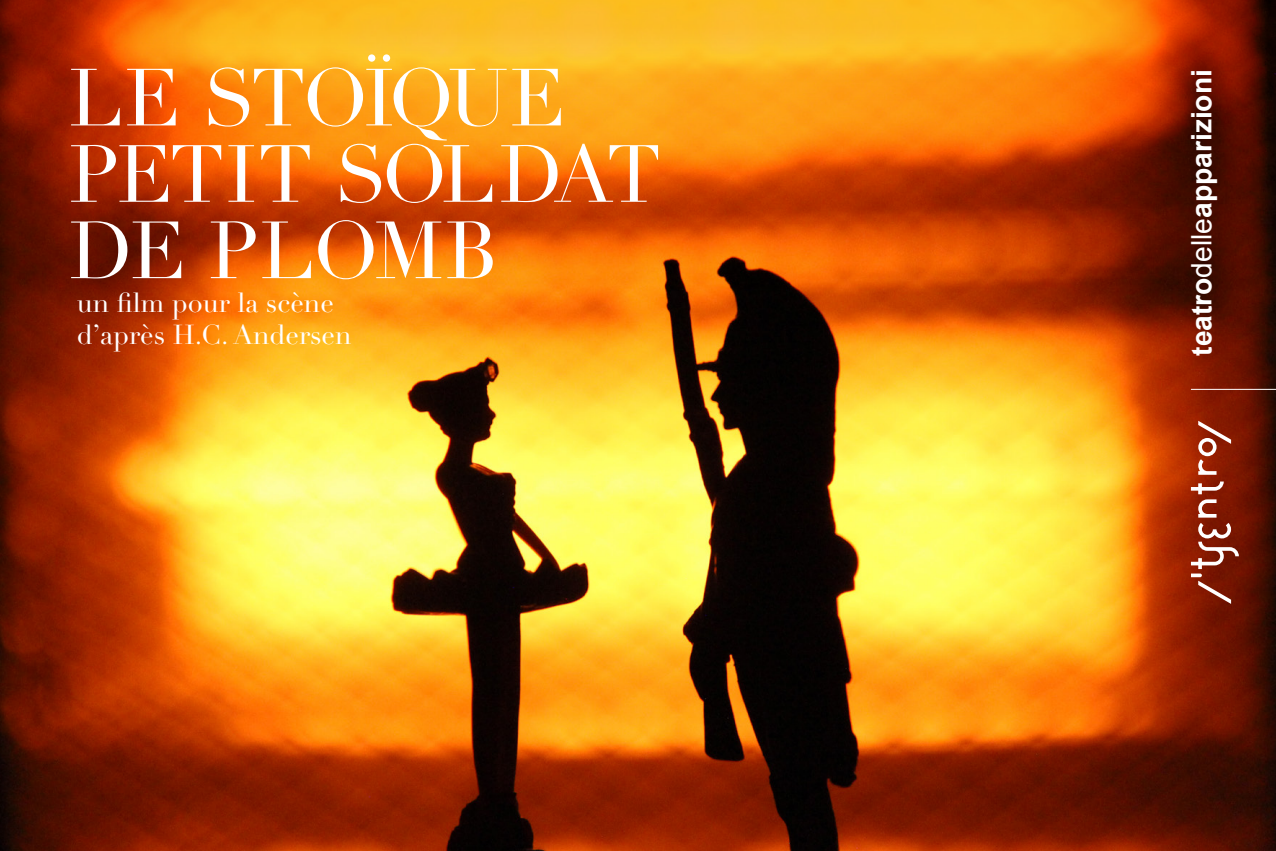
<style>
.page{position:relative;width:1276px;height:851px;background:#fff}
.page>*{position:absolute;margin:0;border:0;box-sizing:border-box;transform-origin:0 0}
.t1{font:79.5px/76.2px "Didot LT Pro";letter-spacing:-.04em;color:#fff}
.t2{font:700 28.2px "Arial";color:#fff}
.t3{font:27px/32.4px "Didot LT Pro";color:#fff}
.s1{font-weight:400}
</style>
<div class="page">
<img style="left:0;top:292px;width:1276px;height:558px">
<svg style="left:0;top:0;width:1276px;height:292px;background:#ce640a"></svg>
<svg style="left:1191px;top:481px;width:48px;height:122px;background:#95402d"></svg>
<svg style="left:1198px;top:420px;width:33px;height:54px"></svg>
<hr style="left:1191px;top:389px;width:85px;height:1px;background:#fff">
<h1 class="t1" style="left:69px;top:62px;width:594px">LE STOÏQUE<br>PETIT SOLDAT<br>DE PLOMB</h1>
<p class="t3" style="left:77px;top:287px;width:276px">un film pour la scène d’après H.C. Andersen</p>
<p class="t2" style="left:1183px;top:356px;width:288px;rotate:-90deg">teatro<span class="s1">delle</span>apparizioni</p>
</div>
